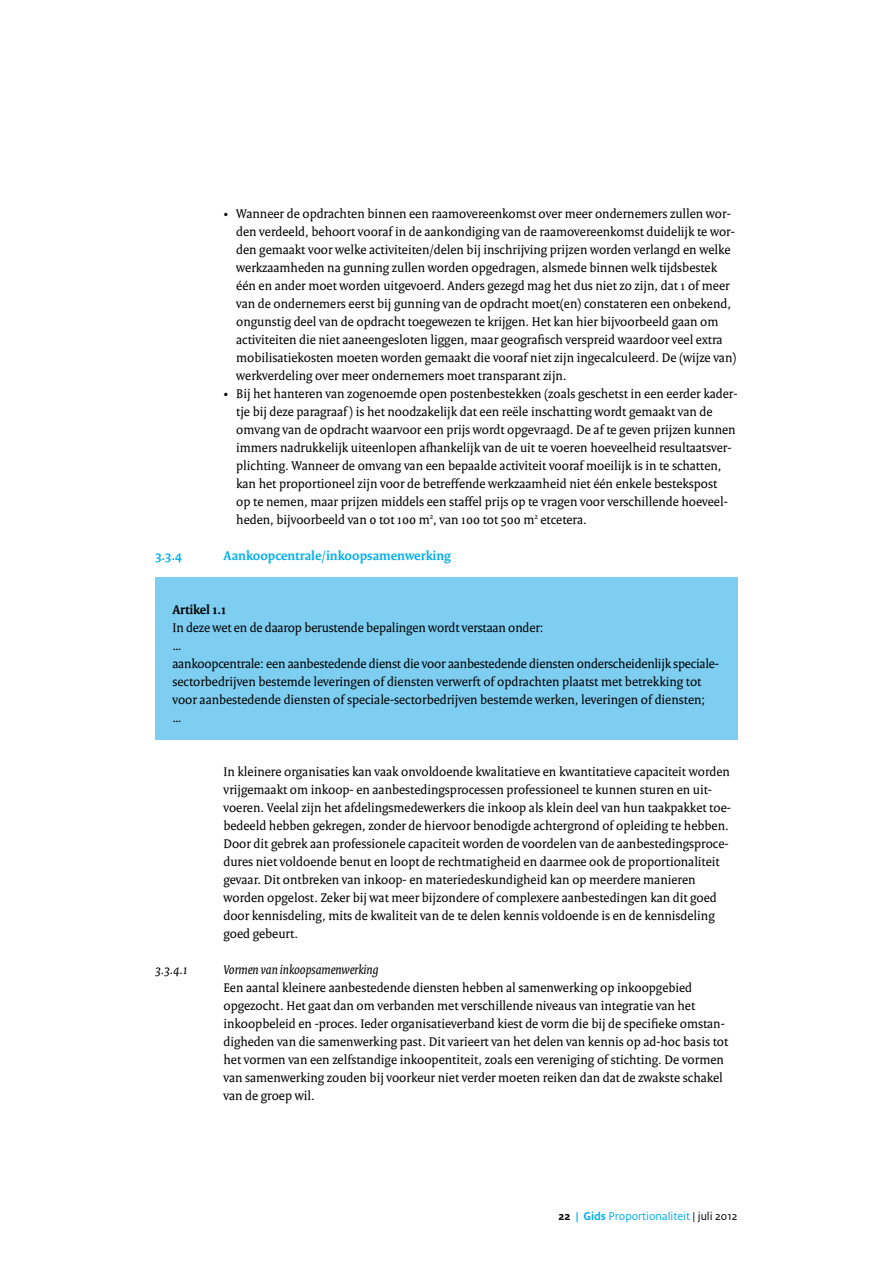
<style>
.page{position:relative;width:893px;height:1263px;background:#fff}
.page>*{position:absolute;margin:0;border:0;box-sizing:border-box;transform-origin:0 0}
.t1{font:13.5px/18px "Rijksoverheid Serif";color:#000}
.t2{font:700 13.5px "Rijksoverheid Serif";color:#00aeef}
.t3{font:italic 13.5px "Rijksoverheid Serif";color:#000}
.t4{font:700 13.5px "Rijksoverheid Serif";letter-spacing:-.01em;color:#000}
.t5{font:12px "Rijksoverheid Sans Text";color:#00aeef}
.s1{font-weight:700;color:#000}
.s2{font-weight:700}
.s3{color:#000}
</style>
<div class="page">
<div style="left:155px;top:578px;width:582px;height:162px;background:#7dcef1"></div>
<p class="t1" style="left:236px;top:204px;width:502px;text-indent:-13px">• Wanneer de opdrachten binnen een raamovereenkomst over meer ondernemers zullen wor&shy;den verdeeld, behoort vooraf in de aankondiging van de raamovereenkomst duidelijk te wor&shy;den gemaakt voor welke activiteiten/delen bij inschrijving prijzen worden verlangd en welke werkzaamheden na gunning zullen worden opgedragen, alsmede binnen welk tijdsbestek één en ander moet worden uitgevoerd. Anders gezegd mag het dus niet zo zijn, dat 1 of meer van de ondernemers eerst bij gunning van de opdracht moet(en) constateren een onbekend, ongunstig deel van de opdracht toegewezen te krijgen. Het kan hier bijvoorbeeld gaan om activiteiten die niet aaneengesloten liggen, maar geografisch verspreid waardoor veel extra mobilisatiekosten moeten worden gemaakt die vooraf niet zijn ingecalculeerd. De (wijze van) werkverdeling over meer ondernemers moet transparant zijn.</p>
<p class="t1" style="left:236px;top:384px;width:503px;text-indent:-13px">• Bij het hanteren van zogenoemde open postenbestekken (zoals geschetst in een eerder kader&shy;tje bij deze paragraaf ) is het noodzakelijk dat een reële inschatting wordt gemaakt van de omvang van de opdracht waarvoor een prijs wordt opgevraagd. De af te geven prijzen kunnen immers nadrukkelijk uiteenlopen afhankelijk van de uit te voeren hoeveelheid resultaatsver&shy;plichting. Wanneer de omvang van een bepaalde activiteit vooraf moeilijk is in te schatten, kan het proportioneel zijn voor de betreffende werkzaamheid niet één enkele bestekspost<br>op te nemen, maar prijzen middels een staffel prijs op te vragen voor verschillende hoeveel&shy;heden, bijvoorbeeld van 0 tot 100 m<sup>2</sup>, van 100 tot 500 m<sup>2</sup> etcetera.</p>
<p class="t2" style="left:155px;top:547px;width:28px">3.3.4</p>
<p class="t2" style="left:223px;top:547px;width:229px">Aankoopcentrale/inkoopsamenwerking</p>
<p class="t4" style="left:172px;top:601px;width:55px">Artikel 1.1</p>
<p class="t1" style="left:172px;top:618px;width:548px">In deze wet en de daarop berustende bepalingen wordt verstaan onder:<br>…<br>aankoopcentrale: een aanbestedende dienst die voor aanbestedende diensten onderscheidenlijk speciale&shy;sectorbedrijven bestemde leveringen of diensten verwerft of opdrachten plaatst met betrekking tot voor aanbestedende diensten of speciale-sectorbedrijven bestemde werken, leveringen of diensten;<br>…</p>
<p class="t1" style="left:223px;top:762px;width:509px">In kleinere organisaties kan vaak onvoldoende kwalitatieve en kwantitatieve capaciteit worden vrijgemaakt om inkoop- en aanbestedingsprocessen professioneel te kunnen sturen en uit&shy;voeren. Veelal zijn het afdelingsmedewerkers die inkoop als klein deel van hun taakpakket toe&shy;bedeeld hebben gekregen, zonder de hiervoor benodigde achtergrond of opleiding te hebben.<br>Door dit gebrek aan professionele capaciteit worden de voordelen van de aanbestedingsproce&shy;dures niet voldoende benut en loopt de rechtmatigheid en daarmee ook de proportionaliteit gevaar. Dit ontbreken van inkoop- en materiedeskundigheid kan op meerdere manieren worden opgelost. Zeker bij wat meer bijzondere of complexere aanbestedingen kan dit goed door kennisdeling, mits de kwaliteit van de te delen kennis voldoende is en de kennisdeling goed gebeurt.</p>
<p class="t3" style="left:155px;top:961px;width:33px">3.3.4.1</p>
<p class="t3" style="left:223px;top:961px;width:156px">Vormen van inkoopsamenwerking</p>
<p class="t1" style="left:223px;top:978px;width:506px">Een aantal kleinere aanbestedende diensten hebben al samenwerking op inkoopgebied opgezocht. Het gaat dan om verbanden met verschillende niveaus van integratie van het inkoopbeleid en -proces. Ieder organisatieverband kiest de vorm die bij de specifieke omstan&shy;digheden van die samenwerking past. Dit varieert van het delen van kennis op ad-hoc basis tot het vormen van een zelfstandige inkoopentiteit, zoals een vereniging of stichting. De vormen van samenwerking zouden bij voorkeur niet verder moeten reiken dan dat de zwakste schakel van de groep wil.</p>
<p class="t5" style="left:558px;top:1209px;width:181px"><span class="s1">22</span> <span class="s2">| Gids</span> Proportionaliteit <span class="s3">| juli 2012</span></p>
</div>
